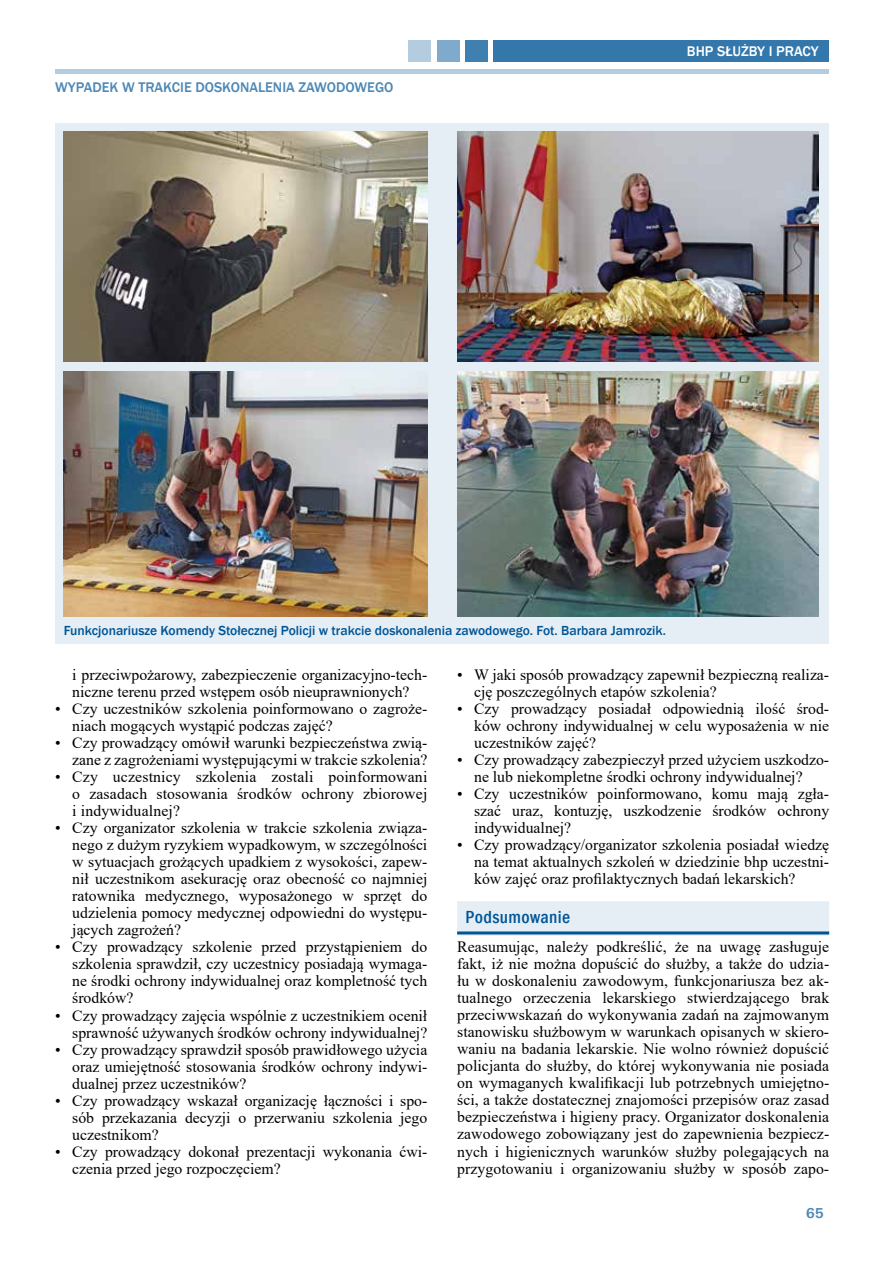
<style>
.page{position:relative;width:893px;height:1263px;background:#fff}
.page>*{position:absolute;margin:0;border:0;box-sizing:border-box;transform-origin:0 0}
.t1{font:500 condensed 18px "Franklin Gothic";letter-spacing:.02em;color:#005596}
.t2{font:15.75px/17px "Times New Roman";color:#000;text-align:justify}
.t3{font:500 14.4px "Franklin Gothic";color:#4d88b6}
.t4{font:500 14.4px "Franklin Gothic";color:#fff}
.t5{font:700 14.4px "Univers";color:#4d88b6}
.t6{font:500 13.5px "Franklin Gothic";color:#005596}
</style>
<div class="page">
<hr style="left:55px;top:70px;width:774px;height:4px;background:#b3cce0">
<div style="left:493px;top:41px;width:336px;height:21px;background:#3377ab"></div>
<div style="left:465px;top:41px;width:23px;height:21px;background:#4080b1"></div>
<div style="left:437px;top:41px;width:22px;height:21px;background:#80aacb"></div>
<div style="left:408px;top:41px;width:23px;height:21px;background:#b3cce0"></div>
<div style="left:55px;top:123px;width:774px;height:521px;background:#e6eef5"></div>
<img style="left:457px;top:132px;width:361px;height:229px">
<img style="left:457px;top:372px;width:361px;height:244px">
<img style="left:64px;top:132px;width:363px;height:229px">
<img style="left:64px;top:372px;width:363px;height:244px">
<div style="left:457px;top:901px;width:372px;height:35px;background:#e6eef5"></div>
<hr style="left:457px;top:931px;width:372px;height:3px;background:#005596">
<p class="t3" style="left:55px;top:78px;width:340px">WYPADEK W TRAKCIE DOSKONALENIA ZAWODOWEGO</p>
<p class="t4" style="left:687px;top:43px;width:133px">BHP SŁUŻBY I PRACY</p>
<p class="t6" style="left:64px;top:622px;width:604px">Funkcjonariusze Komendy Stołecznej Policji w trakcie doskonalenia zawodowego. Fot. Barbara Jamrozik.</p>
<p class="t2" style="left:72px;top:666px;width:357px">i przeciwpożarowy, zabezpieczenie organizacyjno-tech&shy;niczne terenu przed wstępem osób nieuprawnionych?</p>
<p class="t2" style="left:72px;top:700px;width:357px;text-indent:-17px">• Czy uczestników szkolenia poinformowano o zagroże&shy;niach mogących wystąpić podczas zajęć?</p>
<p class="t2" style="left:55px;top:734px;width:374px;text-align:right">• Czy prowadzący omówił warunki bezpieczeństwa zwią&shy;zane z zagrożeniami występującymi w trakcie szkolenia?</p>
<p class="t2" style="left:72px;top:768px;width:357px;text-indent:-17px">• Czy uczestnicy szkolenia zostali poinformowani o zasadach stosowania środków ochrony zbiorowej i indywidualnej?</p>
<p class="t2" style="left:72px;top:819px;width:357px;text-indent:-17px">• Czy organizator szkolenia w trakcie szkolenia związa&shy;nego z dużym ryzykiem wypadkowym, w szczególności w sytuacjach grożących upadkiem z wysokości, zapew&shy;nił uczestnikom asekurację oraz obecność co najmniej ratownika medycznego, wyposażonego w sprzęt do udzielenia pomocy medycznej odpowiedni do występu&shy;jących zagrożeń?</p>
<p class="t2" style="left:72px;top:938px;width:357px;text-indent:-17px">• Czy prowadzący szkolenie przed przystąpieniem do szkolenia sprawdził, czy uczestnicy posiadają wymaga&shy;ne środki ochrony indywidualnej oraz kompletność tych środków?</p>
<p class="t2" style="left:55px;top:1006px;width:374px;text-align:right">• Czy prowadzący zajęcia wspólnie z uczestnikiem ocenił sprawność używanych środków ochrony indywidualnej?</p>
<p class="t2" style="left:72px;top:1040px;width:357px;text-indent:-17px">• Czy prowadzący sprawdził sposób prawidłowego użycia oraz umiejętność stosowania środków ochrony indywi&shy;dualnej przez uczestników?</p>
<p class="t2" style="left:72px;top:1091px;width:357px;text-indent:-17px">• Czy prowadzący wskazał organizację łączności i spo&shy;sób przekazania decyzji o przerwaniu szkolenia jego uczestnikom?</p>
<p class="t2" style="left:72px;top:1142px;width:357px;text-indent:-17px">• Czy prowadzący dokonał prezentacji wykonania ćwi&shy;czenia przed jego rozpoczęciem?</p>
<p class="t2" style="left:474px;top:666px;width:357px;text-indent:-17px">• W jaki sposób prowadzący zapewnił bezpieczną realiza&shy;cję poszczególnych etapów szkolenia?</p>
<p class="t2" style="left:474px;top:700px;width:357px;text-indent:-17px">• Czy prowadzący posiadał odpowiednią ilość środ&shy;ków ochrony indywidualnej w celu wyposażenia w nie uczestników zajęć?</p>
<p class="t2" style="left:474px;top:751px;width:357px;text-indent:-17px">• Czy prowadzący zabezpieczył przed użyciem uszkodzo&shy;ne lub niekompletne środki ochrony indywidualnej?</p>
<p class="t2" style="left:474px;top:785px;width:357px;text-indent:-17px">• Czy uczestników poinformowano, komu mają zgła&shy;szać uraz, kontuzję, uszkodzenie środków ochrony indywidualnej?</p>
<p class="t2" style="left:474px;top:836px;width:357px;text-indent:-17px">• Czy prowadzący/organizator szkolenia posiadał wiedzę na temat aktualnych szkoleń w dziedzinie bhp uczestni&shy;ków zajęć oraz profilaktycznych badań lekarskich?</p>
<p class="t1" style="left:466px;top:905px;width:106px">Podsumowanie</p>
<p class="t2" style="left:457px;top:938px;width:374px">Reasumując, należy podkreślić, że na uwagę zasługuje fakt, iż nie można dopuścić do służby, a także do udzia&shy;łu w doskonaleniu zawodowym, funkcjonariusza bez ak&shy;tualnego orzeczenia lekarskiego stwierdzającego brak przeciwwskazań do wykonywania zadań na zajmowanym stanowisku służbowym w warunkach opisanych w skiero&shy;waniu na badania lekarskie. Nie wolno również dopuścić policjanta do służby, do której wykonywania nie posiada on wymaganych kwalifikacji lub potrzebnych umiejętno&shy;ści, a także dostatecznej znajomości przepisów oraz zasad bezpieczeństwa i higieny pracy. Organizator doskonalenia zawodowego zobowiązany jest do zapewnienia bezpiecz&shy;nych i higienicznych warunków służby polegających na przygotowaniu i organizowaniu służby w sposób zapo-</p>
<p class="t5" style="left:806px;top:1204px;width:20px">65</p>
</div>
